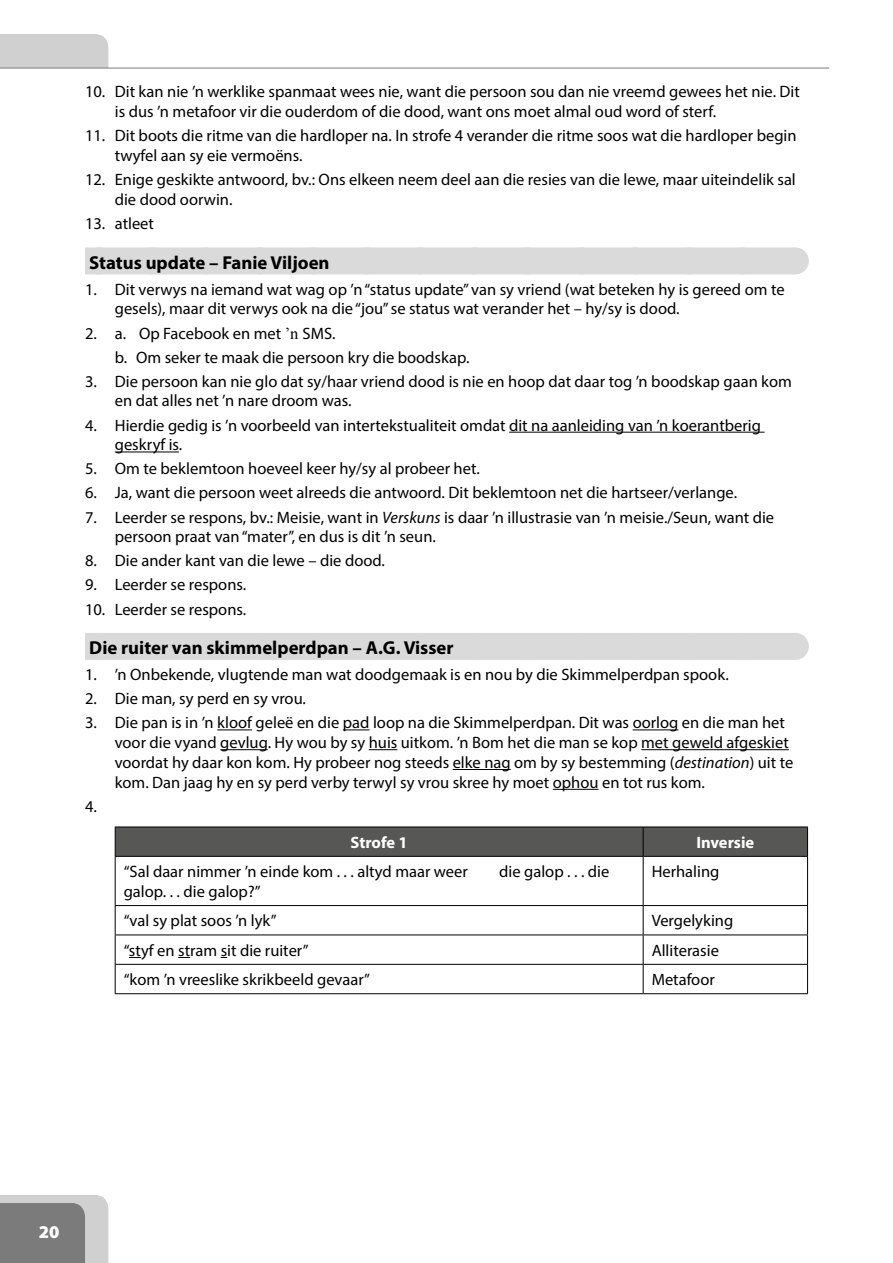
<style>
.page{position:relative;width:893px;height:1263px;background:#fff}
.page>*{position:absolute;margin:0;border:0;box-sizing:border-box;transform-origin:0 0}
.t1{font:700 18.75px "Myriad Pro";color:#000}
.t2{font:900 18px "Myriad Pro";color:#fff}
.t3{font:16.5px/19.8px "Myriad Pro";color:#000}
.t4{font:700 16.5px "Myriad Pro";color:#fff}
.s1{font-family:"Times New Roman"}
.s2{font-style:italic}
</style>
<div class="page">
<div style="left:0;top:34px;width:109px;height:34px;background:#d0d0d0"></div>
<svg style="left:0;top:1195px;width:109px;height:68px;background:#979696"></svg>
<hr style="left:0;top:68px;width:829px;height:1px;background:#7c7b7b">
<div style="left:85px;top:247px;width:709px;height:27px;background:#dadada"></div>
<svg style="left:155px;top:247px;width:613px;height:1px"></svg>
<svg style="left:794px;top:247px;width:1px;height:27px"></svg>
<hr style="left:509px;top:432px;width:255px;height:1px;background:#000">
<hr style="left:115px;top:452px;width:64px;height:1px;background:#000">
<div style="left:85px;top:633px;width:709px;height:27px;background:#dadada"></div>
<svg style="left:794px;top:633px;width:1px;height:27px"></svg>
<hr style="left:217px;top:729px;width:35px;height:1px;background:#000">
<svg style="left:343px;top:729px;width:27px;height:1px"></svg>
<hr style="left:633px;top:729px;width:45px;height:1px;background:#000">
<hr style="left:220px;top:749px;width:48px;height:1px;background:#000">
<svg style="left:369px;top:749px;width:28px;height:1px"></svg>
<hr style="left:641px;top:749px;width:148px;height:1px;background:#000">
<hr style="left:453px;top:769px;width:58px;height:1px;background:#000">
<hr style="left:553px;top:789px;width:46px;height:1px;background:#000">
<hr style="left:115px;top:826px;width:528px;height:1px;background:#000">
<hr style="left:643px;top:826px;width:165px;height:1px;background:#000">
<svg style="left:115px;top:827px;width:693px;height:167px"></svg>
<p class="t3" style="left:115px;top:82px;width:687px;text-indent:-30px">10. Dit kan nie ’n werklike spanmaat wees nie, want die persoon sou dan nie vreemd gewees het nie. Dit is dus ’n metafoor vir die ouderdom of die dood, want ons moet almal oud word of sterf.</p>
<p class="t3" style="left:115px;top:126px;width:683px;text-indent:-30px">11. Dit boots die ritme van die hardloper na. In strofe 4 verander die ritme soos wat die hardloper begin twyfel aan sy eie vermoëns.</p>
<p class="t3" style="left:115px;top:169px;width:682px;text-indent:-30px">12. Enige geskikte antwoord, bv.: Ons elkeen neem deel aan die resies van die lewe, maar uiteindelik sal die dood oorwin.</p>
<p class="t3" style="left:85px;top:213px;width:71px">13. atleet</p>
<p class="t1" style="left:89px;top:250px;width:242px">Status update – Fanie Viljoen</p>
<p class="t3" style="left:115px;top:279px;width:671px;text-indent:-30px">1. Dit verwys na iemand wat wag op ’n “status update” van sy vriend (wat beteken hy is gereed om te gesels), maar dit verwys ook na die “jou” se status wat verander het – hy/sy is dood.</p>
<p class="t3" style="left:115px;top:321px;width:356px;line-height:24px;text-indent:-30px">2. a. Op Facebook en met <span class="s1">’n</span> SMS.<br>b. Om seker te maak die persoon kry die boodskap.</p>
<p class="t3" style="left:115px;top:371px;width:679px;text-indent:-30px">3. Die persoon kan nie glo dat sy/haar vriend dood is nie en hoop dat daar tog ’n boodskap gaan kom en dat alles net ’n nare droom was.</p>
<p class="t3" style="left:115px;top:415px;width:648px;text-indent:-30px">4. Hierdie gedig is ’n voorbeeld van intertekstualiteit omdat dit na aanleiding van ’n koerantberig geskryf is.</p>
<p class="t3" style="left:85px;top:459px;width:396px">5. Om te beklemtoon hoeveel keer hy/sy al probeer het.</p>
<p class="t3" style="left:85px;top:483px;width:653px">6. Ja, want die persoon weet alreeds die antwoord. Dit beklemtoon net die hartseer/verlange.</p>
<p class="t3" style="left:115px;top:507px;width:661px;text-indent:-30px">7. Leerder se respons, bv.: Meisie, want in <span class="s2">Verskuns</span> is daar ’n illustrasie van ’n meisie./Seun, want die persoon praat van “mater”, en dus is dit ’n seun.</p>
<p class="t3" style="left:85px;top:551px;width:301px">8. Die ander kant van die lewe – die dood.</p>
<p class="t3" style="left:85px;top:575px;width:163px">9. Leerder se respons.</p>
<p class="t3" style="left:85px;top:599px;width:163px">10. Leerder se respons.</p>
<p class="t1" style="left:89px;top:635px;width:366px">Die ruiter van skimmelperdpan – A.G. Visser</p>
<p class="t3" style="left:85px;top:664px;width:645px">1. ’n Onbekende, vlugtende man wat doodgemaak is en nou by die Skimmelperdpan spook.</p>
<p class="t3" style="left:85px;top:688px;width:222px">2. Die man, sy perd en sy vrou.</p>
<p class="t3" style="left:115px;top:712px;width:680px;text-indent:-30px">3. Die pan is in ’n kloof geleë en die pad loop na die Skimmelperdpan. Dit was oorlog en die man het voor die vyand gevlug. Hy wou by sy huis uitkom. ’n Bom het die man se kop met geweld afgeskiet voordat hy daar kon kom. Hy probeer nog steeds elke nag om by sy bestemming (<span class="s2">destination</span>) uit te kom. Dan jaag hy en sy perd verby terwyl sy vrou skree hy moet ophou en tot rus kom.</p>
<p class="t3" style="left:85px;top:796px;width:13px">4.</p>
<p class="t4" style="left:351px;top:831px;width:59px">Strofe 1</p>
<p class="t4" style="left:696px;top:831px;width:59px">Inversie</p>
<p class="t3" style="left:124px;top:861px;width:346px">“Sal daar nimmer ’n einde kom . . . altyd maar weer</p>
<p class="t3" style="left:499px;top:861px;width:112px">die galop . . . die</p>
<p class="t3" style="left:124px;top:881px;width:138px">galop. . . die galop?”</p>
<p class="t3" style="left:652px;top:861px;width:69px">Herhaling</p>
<p class="t3" style="left:124px;top:911px;width:154px">“val sy plat soos ’n lyk”</p>
<p class="t3" style="left:652px;top:911px;width:83px">Vergelyking</p>
<p class="t3" style="left:124px;top:940px;width:186px">“styf en stram sit die ruiter”</p>
<p class="t3" style="left:652px;top:940px;width:69px">Alliterasie</p>
<p class="t3" style="left:124px;top:969px;width:248px">“kom ’n vreeslike skrikbeeld gevaar”</p>
<p class="t3" style="left:652px;top:969px;width:65px">Metafoor</p>
<p class="t2" style="left:39px;top:1220px;width:22px">20</p>
</div>
